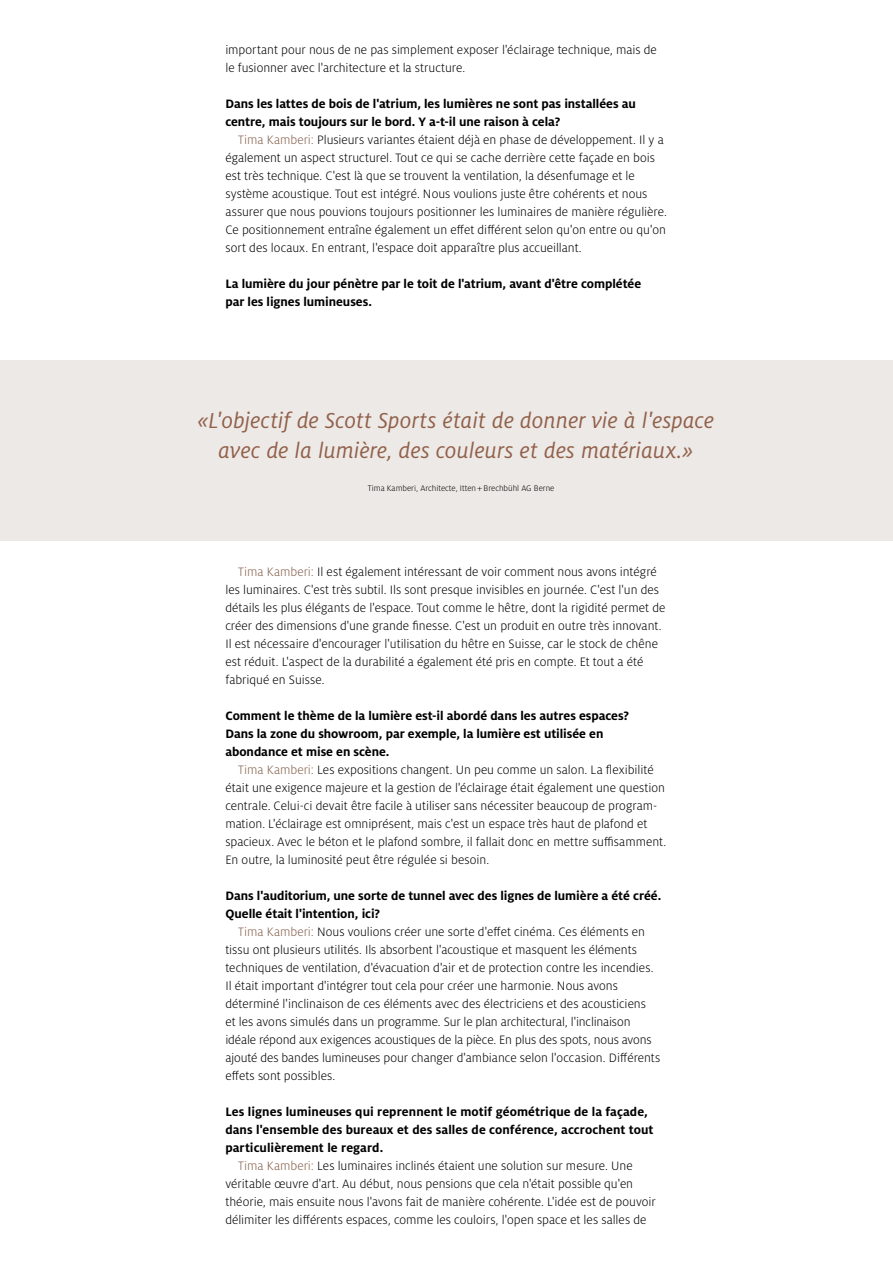
<style>
.page{position:relative;width:893px;height:1263px;background:#fff}
.page>*{position:absolute;margin:0;border:0;box-sizing:border-box;transform-origin:0 0}
.Zitat{font:italic 24px/30px "Milo Pro";letter-spacing:.005em;color:#91604a;text-align:center}
.BODY_COPY_9pt_Einzug{font:300 13.5px/18px "Milo Pro";color:#000}
.BODY_COPY_9pt_Bold{font:700 13.5px/18px "Milo Pro";color:#000}
.BILDUNTERSCHRIFT_6pt{font:300 9px "Milo Pro";color:#000}
.s1{color:#84604d}
</style>
<div class="page">
<div style="left:0;top:360px;width:893px;height:180px;background:#ede9e6"></div>
<p class="BODY_COPY_9pt_Einzug" style="left:225px;top:41px;width:433px">important pour nous de ne pas simplement exposer l'éclairage technique, mais de le fusionner avec l'architecture et la structure.</p>
<p class="BODY_COPY_9pt_Bold" style="left:225px;top:95px;width:412px">Dans les lattes de bois de l'atrium, les lumières ne sont pas installées au centre, mais toujours sur le bord. Y a-t-il une raison à cela?</p>
<p class="BODY_COPY_9pt_Einzug" style="left:225px;top:131px;width:443px;text-indent:13px"><span class="s1">Tima Kamberi:</span> Plusieurs variantes étaient déjà en phase de développement. Il y a également un aspect structurel. Tout ce qui se cache derrière cette façade en bois est très technique. C'est là que se trouvent la ventilation, la désenfumage et le système acoustique. Tout est intégré. Nous voulions juste être cohérents et nous assurer que nous pouvions toujours positionner les luminaires de manière régulière.<br>Ce positionnement entraîne également un effet différent selon qu'on entre ou qu'on sort des locaux. En entrant, l'espace doit apparaître plus accueillant.</p>
<p class="BODY_COPY_9pt_Bold" style="left:225px;top:275px;width:417px">La lumière du jour pénètre par le toit de l'atrium, avant d'être complétée par les lignes lumineuses.</p>
<p class="Zitat" style="left:198px;top:405px;width:518px">«L'objectif de Scott Sports était de donner vie à l'espace avec de la lumière, des couleurs et des matériaux.»</p>
<p class="BILDUNTERSCHRIFT_6pt" style="left:368px;top:483px;width:188px">Tima Kamberi, Architecte, Itten+Brechbühl AG Berne</p>
<p class="BODY_COPY_9pt_Einzug" style="left:225px;top:563px;width:442px;text-indent:13px"><span class="s1">Tima Kamberi:</span> Il est également intéressant de voir comment nous avons intégré les luminaires. C'est très subtil. Ils sont presque invisibles en journée. C'est l'un des détails les plus élégants de l'espace. Tout comme le hêtre, dont la rigidité permet de créer des dimensions d'une grande finesse. C'est un produit en outre très innovant.<br>Il est nécessaire d'encourager l'utilisation du hêtre en Suisse, car le stock de chêne est réduit. L'aspect de la durabilité a également été pris en compte. Et tout a été fabriqué en Suisse.</p>
<p class="BODY_COPY_9pt_Bold" style="left:225px;top:707px;width:405px">Comment le thème de la lumière est-il abordé dans les autres espaces?<br>Dans la zone du showroom, par exemple, la lumière est utilisée en abondance et mise en scène.</p>
<p class="BODY_COPY_9pt_Einzug" style="left:225px;top:761px;width:442px;text-indent:13px"><span class="s1">Tima Kamberi:</span> Les expositions changent. Un peu comme un salon. La flexibilité était une exigence majeure et la gestion de l'éclairage était également une question centrale. Celui-ci devait être facile à utiliser sans nécessiter beaucoup de program&shy;mation. L'éclairage est omniprésent, mais c'est un espace très haut de plafond et spacieux. Avec le béton et le plafond sombre, il fallait donc en mettre suffisamment.<br>En outre, la luminosité peut être régulée si besoin.</p>
<p class="BODY_COPY_9pt_Bold" style="left:225px;top:887px;width:437px">Dans l'auditorium, une sorte de tunnel avec des lignes de lumière a été créé.<br>Quelle était l'intention, ici?</p>
<p class="BODY_COPY_9pt_Einzug" style="left:225px;top:923px;width:436px;text-indent:13px"><span class="s1">Tima Kamberi:</span> Nous voulions créer une sorte d'effet cinéma. Ces éléments en tissu ont plusieurs utilités. Ils absorbent l'acoustique et masquent les éléments techniques de ventilation, d'évacuation d'air et de protection contre les incendies.<br>Il était important d'intégrer tout cela pour créer une harmonie. Nous avons déterminé l'inclinaison de ces éléments avec des électriciens et des acousticiens<br>et les avons simulés dans un programme. Sur le plan architectural, l'inclinaison idéale répond aux exigences acoustiques de la pièce. En plus des spots, nous avons ajouté des bandes lumineuses pour changer d'ambiance selon l'occasion. Différents effets sont possibles.</p>
<p class="BODY_COPY_9pt_Bold" style="left:225px;top:1103px;width:430px">Les lignes lumineuses qui reprennent le motif géométrique de la façade, dans l'ensemble des bureaux et des salles de conférence, accrochent tout particulièrement le regard.</p>
<p class="BODY_COPY_9pt_Einzug" style="left:225px;top:1157px;width:432px;text-indent:13px"><span class="s1">Tima Kamberi:</span> Les luminaires inclinés étaient une solution sur mesure. Une véritable œuvre d'art. Au début, nous pensions que cela n'était possible qu'en théorie, mais ensuite nous l'avons fait de manière cohérente. L'idée est de pouvoir délimiter les différents espaces, comme les couloirs, l'open space et les salles de</p>
</div>
